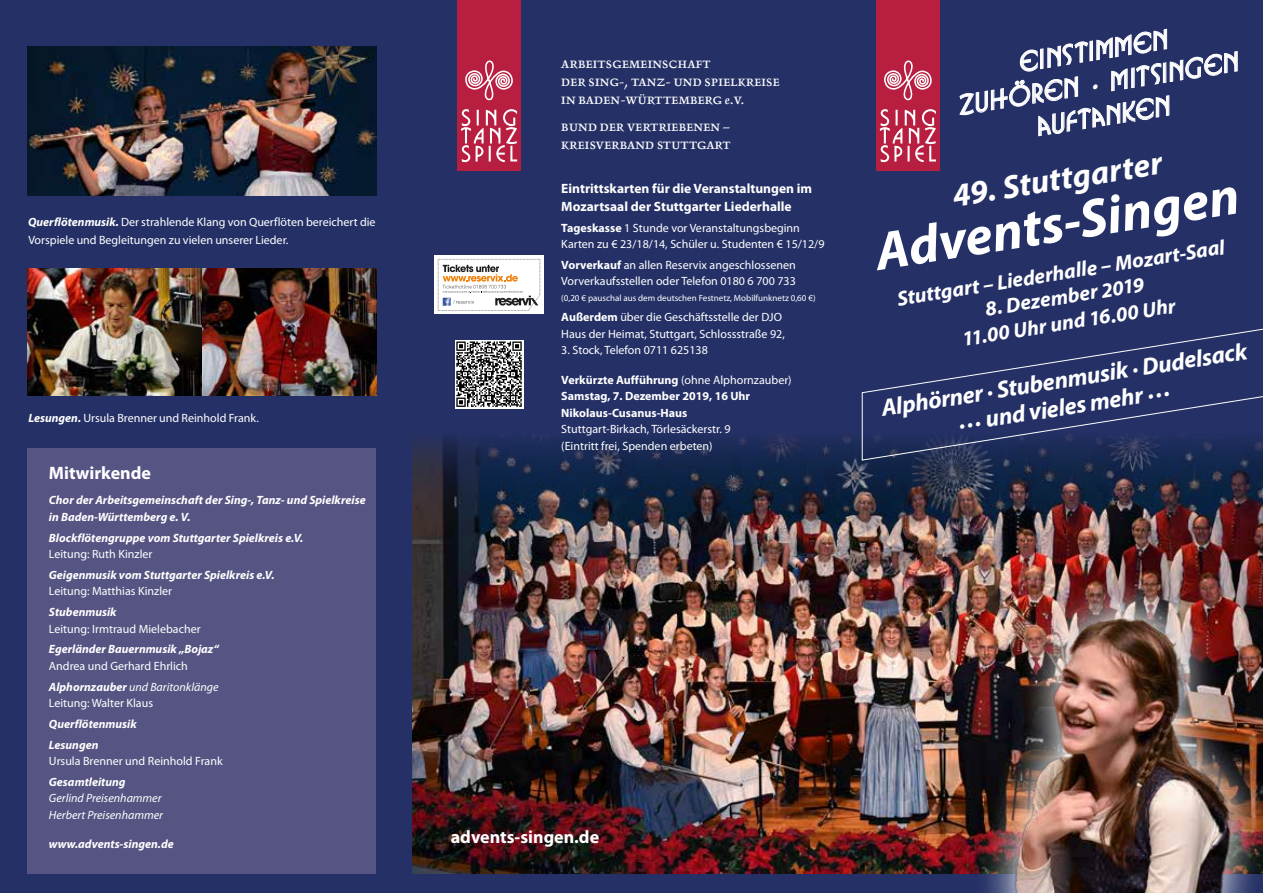
<style>
.page{position:relative;width:1263px;height:893px;background:#253166}
.page>*{position:absolute;margin:0;border:0;box-sizing:border-box;transform-origin:0 0}
.t1{font:italic 700 54px "Myriad Pro";color:#fff}
.t2{font:italic 700 33px "Myriad Pro";color:#fff}
.t3{font:italic 25.5px/33px "Bosanova";color:#fff;text-align:center}
.t4{font:italic 700 24px/27px "Myriad Pro";color:#fff;text-align:center}
.t5{font:italic 700 21px/26.1px "Myriad Pro";color:#fff;text-align:center}
.t6{font:700 18px "Myriad Pro";color:#fff}
.t7{font:14.25px/18px "Delphin LT Std 2";letter-spacing:.02em;color:#fff}
.t8{font:700 13.5px/18px "Myriad Pro";color:#fff}
.t9{font:12px/16.5px "Myriad Pro";color:#fff}
.t10{font:italic 700 12px/16.5px "Myriad Pro";color:#fff}
.t11{font:700 12px/16.5px "Myriad Pro";color:#fff}
.t12{font:italic 12px/16.5px "Myriad Pro";color:#fff}
.t13{font:9px "Myriad Pro";color:#fff}
.s1{font-weight:700;font-style:italic}
.s2{font-style:italic}
.s3{font-weight:700}
.s4{font-weight:400}
.s5{font-family:"Myriad Pro";font-weight:700}
</style>
<div class="page">
<img style="left:412px;top:436px;width:851px;height:438px">
<div style="left:876px;top:0;width:64px;height:170px;background:#b71e3f"></div>
<svg style="left:884px;top:60px;width:48px;height:40px"></svg>
<svg style="left:880px;top:109px;width:56px;height:53px"></svg>
<div style="left:457px;top:0;width:64px;height:170px;background:#b71e3f"></div>
<svg style="left:465px;top:60px;width:48px;height:40px"></svg>
<svg style="left:461px;top:109px;width:56px;height:53px"></svg>
<img style="left:976px;top:573px;width:287px;height:320px">
<img style="left:1014px;top:606px;width:225px;height:287px">
<div style="left:28px;top:449px;width:348px;height:425px;background:#555483"></div>
<div style="left:434px;top:255px;width:110px;height:59px;background:#fff"></div>
<svg style="left:438px;top:259px;width:102px;height:52px"></svg>
<div style="left:455px;top:340px;width:68px;height:68px;background:#fff"></div>
<svg style="left:456px;top:341px;width:66px;height:66px"></svg>
<img style="left:28px;top:47px;width:348px;height:149px">
<img style="left:28px;top:268px;width:348px;height:128px">
<svg style="left:959px;top:29px;width:278px;height:107px"></svg>
<svg style="left:861px;top:328px;width:402px;height:133px"></svg>
<p class="t9" style="left:28px;top:213px;width:349px;line-height:18px"><span class="s1">Querflötenmusik.</span> Der strahlende Klang von Querflöten bereichert die<br>Vorspiele und Begleitungen zu vielen unserer Lieder.</p>
<p class="t9" style="left:28px;top:410px;width:232px"><span class="s1">Lesungen.</span> Ursula Brenner und Reinhold Frank.</p>
<h3 class="t6" style="left:49px;top:461px;width:104px">Mitwirkende</h3>
<p class="t10" style="left:49px;top:492px;width:318px">Chor der Arbeitsgemeinschaft der Sing-, Tanz- und Spielkreise in Baden-Württemberg e. V.</p>
<p class="t10" style="left:49px;top:529px;width:256px">Blockflötengruppe vom Stuttgarter Spielkreis e.V.</p>
<p class="t9" style="left:49px;top:546px;width:105px">Leitung: Ruth Kinzler</p>
<p class="t10" style="left:49px;top:566px;width:227px">Geigenmusik vom Stuttgarter Spielkreis e.V.</p>
<p class="t9" style="left:49px;top:583px;width:125px">Leitung: Matthias Kinzler</p>
<p class="t10" style="left:49px;top:603px;width:69px">Stubenmusik</p>
<p class="t9" style="left:49px;top:621px;width:153px">Leitung: Irmtraud Mielebacher</p>
<p class="t10" style="left:49px;top:641px;width:171px">Egerländer Bauernmusik „Bojaz“</p>
<p class="t9" style="left:49px;top:656px;width:171px;line-height:20.7px">Andrea und Gerhard Ehrlich<br><span class="s1">Alphornzauber</span> <span class="s2">und Baritonklänge</span></p>
<p class="t9" style="left:49px;top:695px;width:106px">Leitung: Walter Klaus</p>
<p class="t10" style="left:49px;top:713px;width:89px;line-height:20.7px">Querflötenmusik<br>Lesungen</p>
<p class="t9" style="left:49px;top:753px;width:175px">Ursula Brenner und Reinhold Frank</p>
<p class="t10" style="left:49px;top:773px;width:78px">Gesamtleitung</p>
<p class="t12" style="left:49px;top:790px;width:116px">Gerlind Preisenhammer<br>Herbert Preisenhammer</p>
<p class="t10" style="left:49px;top:835px;width:126px">www.advents-singen.de</p>
<p class="t7" style="left:561px;top:56px;width:220px">ARBEITSGEMEINSCHAFT<br>DER SING-, TANZ- UND SPIELKREISE<br>IN BADEN-WÜRTTEMBERG e.V.</p>
<p class="t7" style="left:561px;top:118px;width:171px">BUND DER VERTRIEBENEN –<br>KREISVERBAND STUTTGART</p>
<p class="t8" style="left:561px;top:179px;width:252px">Eintrittskarten für die Veranstaltungen im<br>Mozartsaal der Stuttgarter Liederhalle</p>
<p class="t9" style="left:561px;top:220px;width:265px"><span class="s3">Tageskasse</span> 1 Stunde vor Veranstaltungsbeginn<br>Karten zu € 23/18/14, Schüler u. Studenten € 15/12/9</p>
<p class="t9" style="left:561px;top:257px;width:236px"><span class="s3">Vorverkauf</span> an allen Reservix angeschlossenen<br>Vorverkaufsstellen oder Telefon 0180 6 700 733</p>
<p class="t13" style="left:561px;top:293px;width:256px">(0,20 € pauschal aus dem deutschen Festnetz, Mobilfunknetz 0,60 €)</p>
<p class="t9" style="left:561px;top:309px;width:225px"><span class="s3">Außerdem</span> über die Geschäftsstelle der DJO<br>Haus der Heimat, Stuttgart, Schlossstraße 92,</p>
<p class="t9" style="left:561px;top:342px;width:148px">3. Stock, Telefon 0711 625138</p>
<p class="t11" style="left:561px;top:371px;width:232px">Verkürzte Aufführung <span class="s4">(ohne Alphornzauber)<br></span>Samstag, 7. Dezember 2019, 16 Uhr<br>Nikolaus-Cusanus-Haus</p>
<p class="t9" style="left:561px;top:421px;width:171px">Stuttgart-Birkach, Törlesäckerstr. 9 (Eintritt frei, Spenden erbeten)</p>
<h3 class="t3" style="left:950px;top:56px;width:283px;rotate:-9deg">einstimmen<br>zuhören <span class="s5">·</span> mitsingen auftanken</h3>
<h2 class="t2" style="left:949px;top:174px;width:214px;rotate:-9deg">49. Stuttgarter</h2>
<h1 class="t1" style="left:870px;top:218px;width:369px;rotate:-9deg">Advents-Singen</h1>
<h3 class="t5" style="left:895px;top:285px;width:333px;rotate:-9deg">Stuttgart – Liederhalle – Mozart-Saal</h3>
<h3 class="t5" style="left:956px;top:300px;width:217px;rotate:-9deg">8. Dezember 2019<br>11.00 Uhr und 16.00 Uhr</h3>
<h3 class="t4" style="left:879px;top:394px;width:372px;rotate:-9deg">Alphörner · Stubenmusik · Dudelsack … und vieles mehr …</h3>
<h3 class="t6" style="left:451px;top:825px;width:150px">advents-singen.de</h3>
</div>
